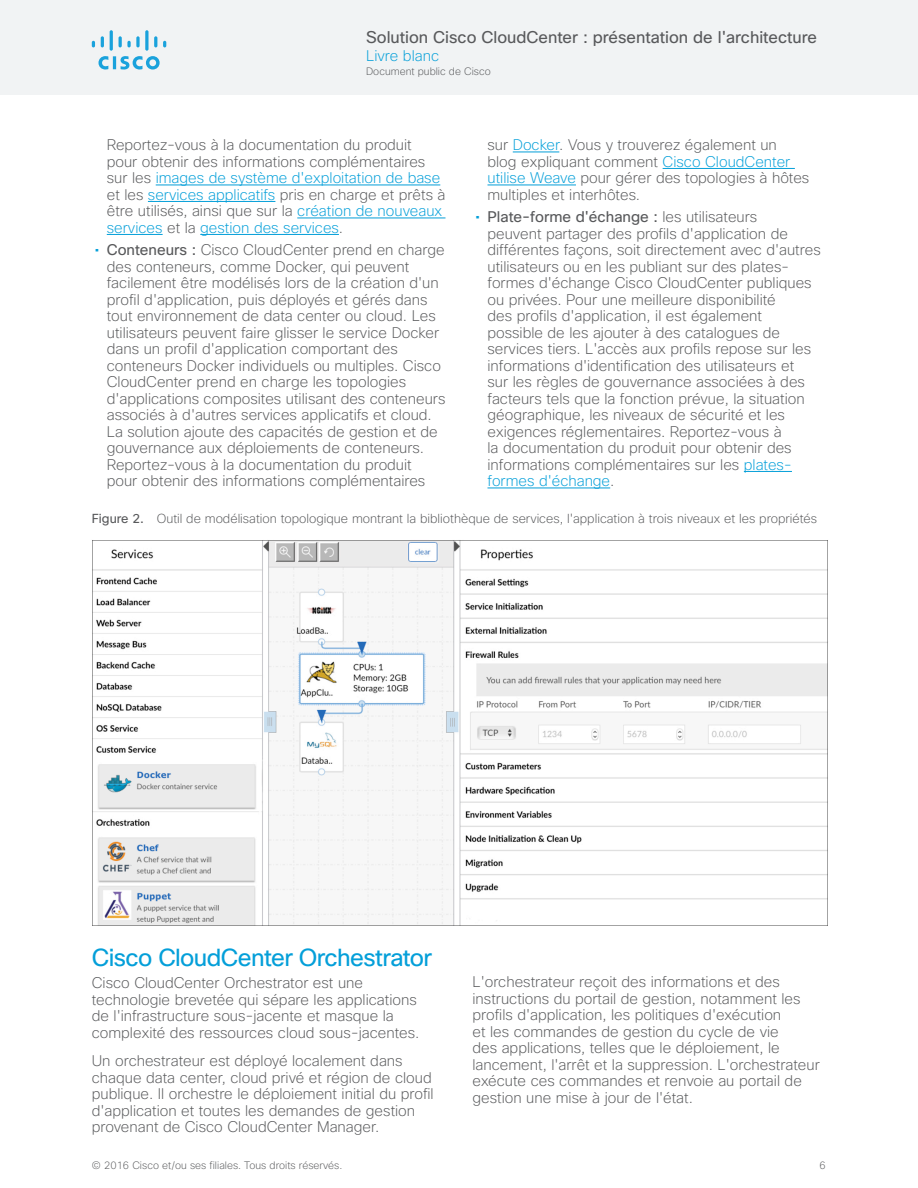
<style>
.page{position:relative;width:918px;height:1188px;background:#fff}
.page>*{position:absolute;margin:0;border:0;box-sizing:border-box;transform-origin:0 0}
.Subhead2{font:24px "Cisco Sans";letter-spacing:-.025em;color:#049fd9}
.t1{font:16.5px "Cisco Sans";color:#58595b}
.Body{font:200 15px/16.5px "Cisco Sans";color:#58595b}
.t2{font:200 15px "Cisco Sans";color:#049fd9}
.FigureCaption{font:200 12.75px "Cisco Sans";color:#58595b}
.t3{font:200 10.5px "Cisco Sans";color:#58595b}
.s1{color:#049fd9}
.s2{font-weight:400;color:#049fd9}
.s3{font-weight:400}
</style>
<div class="page">
<div style="left:0;top:0;width:918px;height:94px;background:#f1f3f4"></div>
<svg style="left:92px;top:30px;width:74px;height:40px"></svg>
<hr style="left:156px;top:185px;width:284px;height:1px;background:#049fd9">
<hr style="left:148px;top:201px;width:127px;height:1px;background:#049fd9">
<hr style="left:297px;top:218px;width:149px;height:1px;background:#049fd9">
<hr style="left:107px;top:234px;width:56px;height:1px;background:#049fd9">
<hr style="left:200px;top:234px;width:139px;height:1px;background:#049fd9">
<hr style="left:513px;top:152px;width:46px;height:1px;background:#049fd9">
<hr style="left:663px;top:168px;width:132px;height:1px;background:#049fd9">
<hr style="left:488px;top:185px;width:88px;height:1px;background:#049fd9">
<hr style="left:744px;top:471px;width:48px;height:1px;background:#049fd9">
<hr style="left:488px;top:488px;width:122px;height:1px;background:#049fd9">
<img style="left:92px;top:540px;width:736px;height:386px">
<p class="t1" style="left:366px;top:27px;width:452px">Solution Cisco CloudCenter : présentation de l'architecture</p>
<p class="t2" style="left:366px;top:46px;width:74px">Livre blanc</p>
<p class="t3" style="left:366px;top:64px;width:126px">Document public de Cisco</p>
<p class="Body" style="left:488px;top:137px;width:323px">sur <span class="s1">Docker</span>. Vous y trouverez également un blog expliquant comment <span class="s1">Cisco CloudCenter utilise Weave</span> pour gérer des topologies à hôtes multiples et interhôtes.</p>
<p class="Body" style="left:488px;top:209px;width:335px;text-indent:-12px"><span class="s2">•</span> <span class="s3">Plate-forme d'échange :</span> les utilisateurs<br>peuvent partager des profils d'application de différentes façons, soit directement avec d'autres utilisateurs ou en les publiant sur des plates&shy;formes d'échange Cisco CloudCenter publiques ou privées. Pour une meilleure disponibilité<br>des profils d'application, il est également possible de les ajouter à des catalogues de services tiers. L'accès aux profils repose sur les informations d'identification des utilisateurs et<br>sur les règles de gouvernance associées à des facteurs tels que la fonction prévue, la situation géographique, les niveaux de sécurité et les exigences réglementaires. Reportez-vous à<br>la documentation du produit pour obtenir des informations complémentaires sur les <span class="s1">plates&shy;formes d'échange</span>.</p>
<p class="FigureCaption" style="left:92px;top:510px;width:727px"><span class="s3">Figure 2.</span> Outil de modélisation topologique montrant la bibliothèque de services, l'application à trois niveaux et les propriétés</p>
<p class="Body" style="left:107px;top:137px;width:340px">Reportez-vous à la documentation du produit pour obtenir des informations complémentaires sur les <span class="s1">images de système d'exploitation de base </span>et les <span class="s1">services applicatifs</span> pris en charge et prêts à être utilisés, ainsi que sur la <span class="s1">création de nouveaux services</span> et la <span class="s1">gestion des services</span>.</p>
<p class="Body" style="left:107px;top:242px;width:340px;text-indent:-12px"><span class="s2">•</span> <span class="s3">Conteneurs :</span> Cisco CloudCenter prend en charge des conteneurs, comme Docker, qui peuvent facilement être modélisés lors de la création d'un profil d'application, puis déployés et gérés dans tout environnement de data center ou cloud. Les utilisateurs peuvent faire glisser le service Docker dans un profil d'application comportant des conteneurs Docker individuels ou multiples. Cisco CloudCenter prend en charge les topologies d'applications composites utilisant des conteneurs associés à d'autres services applicatifs et cloud.<br>La solution ajoute des capacités de gestion et de gouvernance aux déploiements de conteneurs.<br>Reportez-vous à la documentation du produit pour obtenir des informations complémentaires</p>
<p class="Subhead2" style="left:92px;top:942px;width:342px">Cisco CloudCenter Orchestrator</p>
<p class="Body" style="left:92px;top:975px;width:329px">Cisco CloudCenter Orchestrator est une technologie brevetée qui sépare les applications de l'infrastructure sous-jacente et masque la complexité des ressources cloud sous-jacentes.</p>
<p class="Body" style="left:92px;top:1053px;width:343px">Un orchestrateur est déployé localement dans chaque data center, cloud privé et région de cloud publique. Il orchestre le déploiement initial du profil d'application et toutes les demandes de gestion provenant de Cisco CloudCenter Manager.</p>
<p class="Body" style="left:472px;top:974px;width:349px">L'orchestrateur reçoit des informations et des instructions du portail de gestion, notamment les profils d'application, les politiques d'exécution<br>et les commandes de gestion du cycle de vie<br>des applications, telles que le déploiement, le lancement, l'arrêt et la suppression. L'orchestrateur exécute ces commandes et renvoie au portail de gestion une mise à jour de l'état.</p>
<p class="t3" style="left:92px;top:1159px;width:252px">© 2016 Cisco et/ou ses filiales. Tous droits réservés.</p>
<p class="t3" style="left:819px;top:1159px;width:8px">6</p>
</div>
